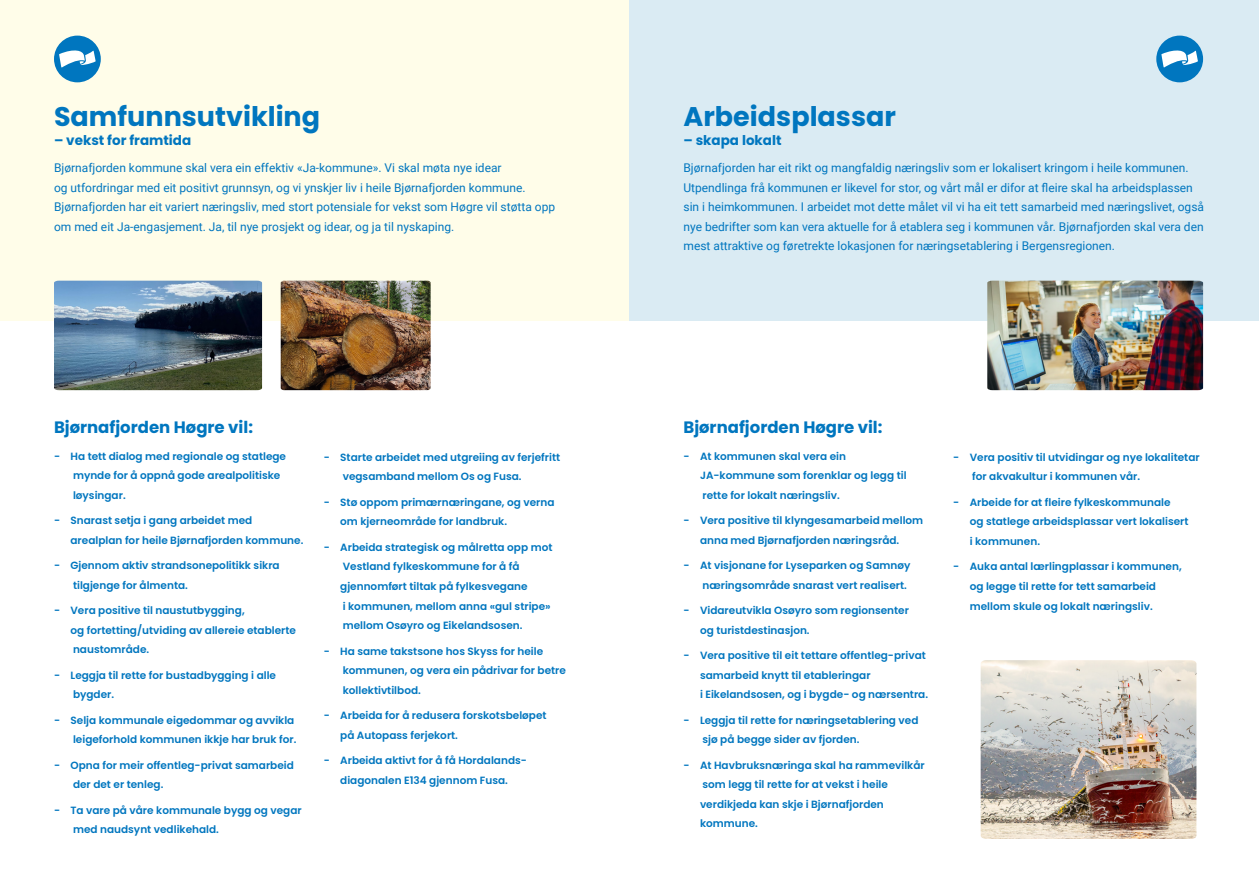
<style>
.page{position:relative;width:1259px;height:893px;background:#fff}
.page>*{position:absolute;margin:0;border:0;box-sizing:border-box;transform-origin:0 0}
.t1{font:700 27px "Poppins";color:#0076bf}
.t2{font:700 16.5px "Poppins";color:#0076bf}
.t3{font:700 13.5px "Poppins";color:#0076bf}
.t4{font:12px/19.5px "Roboto";color:#0076bf}
.t5{font:600 10.5px "Poppins";color:#0076bf}
</style>
<div class="page">
<div style="left:0;top:0;width:629px;height:320px;background:#fffde9"></div>
<img style="left:54px;top:281px;width:208px;height:109px">
<img style="left:281px;top:281px;width:150px;height:109px">
<svg style="left:54px;top:36px;width:47px;height:46px"></svg>
<div style="left:629px;top:0;width:630px;height:320px;background:#daebf3"></div>
<img style="left:987px;top:281px;width:216px;height:109px">
<svg style="left:1156px;top:36px;width:47px;height:46px"></svg>
<img style="left:980px;top:660px;width:216px;height:179px">
<p class="t1" style="left:54px;top:101px;width:268px">Samfunnsutvikling</p>
<p class="t3" style="left:54px;top:133px;width:139px">– vekst for framtida</p>
<p class="t4" style="left:54px;top:158px;width:449px">Bjørnafjorden kommune skal vera ein effektiv «Ja-kommune». Vi skal møta nye idear</p>
<p class="t4" style="left:54px;top:177px;width:473px">og utfordringar med eit positivt grunnsyn, og vi ynskjer liv i heile Bjørnafjorden kommune.</p>
<p class="t4" style="left:54px;top:197px;width:503px">Bjørnafjorden har eit variert næringsliv, med stort potensiale for vekst som Høgre vil støtta opp</p>
<p class="t4" style="left:54px;top:216px;width:402px">om med eit Ja-engasjement. Ja, til nye prosjekt og idear, og ja til nyskaping.</p>
<p class="t2" style="left:54px;top:417px;width:200px">Bjørnafjorden Høgre vil:</p>
<p class="t5" style="left:54px;top:450px;width:234px">- Ha tett dialog med regionale og statlege</p>
<p class="t5" style="left:73px;top:469px;width:209px">mynde for å oppnå gode arealpolitiske</p>
<p class="t5" style="left:73px;top:489px;width:54px">løysingar.</p>
<p class="t5" style="left:54px;top:514px;width:200px">- Snarast setja i gang arbeidet med</p>
<p class="t5" style="left:70px;top:534px;width:234px">arealplan for heile Bjørnafjorden kommune.</p>
<p class="t5" style="left:54px;top:559px;width:227px">- Gjennom aktiv strandsonepolitikk sikra</p>
<p class="t5" style="left:73px;top:579px;width:116px">tilgjenge for ålmenta.</p>
<p class="t5" style="left:54px;top:604px;width:192px">- Vera positive til naustutbygging,</p>
<p class="t5" style="left:70px;top:624px;width:227px">og fortetting/utviding av allereie etablerte</p>
<p class="t5" style="left:73px;top:643px;width:78px">naustområde.</p>
<p class="t5" style="left:54px;top:669px;width:224px">- Leggja til rette for bustadbygging i alle</p>
<p class="t5" style="left:73px;top:688px;width:43px">bygder.</p>
<p class="t5" style="left:54px;top:714px;width:242px">- Selja kommunale eigedommar og avvikla</p>
<p class="t5" style="left:73px;top:733px;width:225px">leigeforhold kommunen ikkje har bruk for.</p>
<p class="t5" style="left:54px;top:759px;width:241px">- Opna for meir offentleg-privat samarbeid</p>
<p class="t5" style="left:73px;top:778px;width:92px">der det er tenleg.</p>
<p class="t5" style="left:54px;top:804px;width:249px">- Ta vare på våre kommunale bygg og vegar</p>
<p class="t5" style="left:73px;top:823px;width:147px">med naudsynt vedlikehald.</p>
<p class="t5" style="left:324px;top:451px;width:238px">- Starte arbeidet med utgreiing av ferjefritt</p>
<p class="t5" style="left:343px;top:471px;width:180px">vegsamband mellom Os og Fusa.</p>
<p class="t5" style="left:324px;top:496px;width:232px">- Stø oppom primærnæringane, og verna</p>
<p class="t5" style="left:340px;top:516px;width:168px">om kjerneområde for landbruk.</p>
<p class="t5" style="left:324px;top:541px;width:230px">- Arbeida strategisk og målretta opp mot</p>
<p class="t5" style="left:343px;top:561px;width:178px">Vestland fylkeskommune for å få</p>
<p class="t5" style="left:340px;top:580px;width:189px">gjennomført tiltak på fylkesvegane</p>
<p class="t5" style="left:343px;top:600px;width:209px">i kommunen, mellom anna «gul stripe»</p>
<p class="t5" style="left:343px;top:619px;width:181px">mellom Osøyro og Eikelandsosen.</p>
<p class="t5" style="left:324px;top:645px;width:221px">- Ha same takstsone hos Skyss for heile</p>
<p class="t5" style="left:343px;top:664px;width:225px">kommunen, og vera ein pådrivar for betre</p>
<p class="t5" style="left:343px;top:684px;width:80px">kollektivtilbod.</p>
<p class="t5" style="left:324px;top:709px;width:224px">- Arbeida for å redusera forskotsbeløpet</p>
<p class="t5" style="left:340px;top:729px;width:119px">på Autopass ferjekort.</p>
<p class="t5" style="left:324px;top:754px;width:205px">- Arbeida aktivt for å få Hordalands-</p>
<p class="t5" style="left:340px;top:774px;width:169px">diagonalen E134 gjennom Fusa.</p>
<p class="t1" style="left:683px;top:101px;width:214px">Arbeidsplassar</p>
<p class="t3" style="left:683px;top:133px;width:100px">– skapa lokalt</p>
<p class="t4" style="left:683px;top:158px;width:522px">Bjørnafjorden har eit rikt og mangfaldig næringsliv som er lokalisert kringom i heile kommunen.<br>Utpendlinga frå kommunen er likevel for stor, og vårt mål er difor at fleire skal ha arbeidsplassen sin i heimkommunen. I arbeidet mot dette målet vil vi ha eit tett samarbeid med næringslivet, også nye bedrifter som kan vera aktuelle for å etablera seg i kommunen vår. Bjørnafjorden skal vera den mest attraktive og føretrekte lokasjonen for næringsetablering i Bergensregionen.</p>
<p class="t2" style="left:683px;top:417px;width:200px">Bjørnafjorden Høgre vil:</p>
<p class="t5" style="left:683px;top:450px;width:164px">- At kommunen skal vera ein</p>
<p class="t5" style="left:700px;top:469px;width:208px">JA-kommune som forenklar og legg til</p>
<p class="t5" style="left:702px;top:489px;width:139px">rette for lokalt næringsliv.</p>
<p class="t5" style="left:683px;top:514px;width:241px">- Vera positive til klyngesamarbeid mellom</p>
<p class="t5" style="left:700px;top:534px;width:201px">anna med Bjørnafjorden næringsråd.</p>
<p class="t5" style="left:683px;top:559px;width:228px">- At visjonane for Lyseparken og Samnøy</p>
<p class="t5" style="left:702px;top:579px;width:206px">næringsområde snarast vert realisert.</p>
<p class="t5" style="left:683px;top:604px;width:227px">- Vidareutvikla Osøyro som regionsenter</p>
<p class="t5" style="left:700px;top:624px;width:111px">og turistdestinasjon.</p>
<p class="t5" style="left:683px;top:649px;width:244px">- Vera positive til eit tettare offentleg-privat</p>
<p class="t5" style="left:700px;top:669px;width:172px">samarbeid knytt til etableringar</p>
<p class="t5" style="left:700px;top:688px;width:230px">i Eikelandsosen, og i bygde- og nærsentra.</p>
<p class="t5" style="left:683px;top:714px;width:236px">- Leggja til rette for næringsetablering ved</p>
<p class="t5" style="left:702px;top:733px;width:158px">sjø på begge sider av fjorden.</p>
<p class="t5" style="left:683px;top:759px;width:243px">- At Havbruksnæringa skal ha rammevilkår</p>
<p class="t5" style="left:702px;top:778px;width:187px">som legg til rette for at vekst i heile</p>
<p class="t5" style="left:700px;top:798px;width:185px">verdikjeda kan skje i Bjørnafjorden</p>
<p class="t5" style="left:700px;top:817px;width:59px">kommune.</p>
<p class="t5" style="left:953px;top:451px;width:248px">- Vera positiv til utvidingar og nye lokalitetar</p>
<p class="t5" style="left:972px;top:471px;width:169px">for akvakultur i kommunen vår.</p>
<p class="t5" style="left:953px;top:496px;width:219px">- Arbeide for at fleire fylkeskommunale</p>
<p class="t5" style="left:969px;top:516px;width:220px">og statlege arbeidsplassar vert lokalisert</p>
<p class="t5" style="left:969px;top:535px;width:72px">i kommunen.</p>
<p class="t5" style="left:953px;top:561px;width:230px">- Auka antal lærlingplassar i kommunen,</p>
<p class="t5" style="left:969px;top:580px;width:188px">og legge til rette for tett samarbeid</p>
<p class="t5" style="left:969px;top:600px;width:184px">mellom skule og lokalt næringsliv.</p>
</div>
